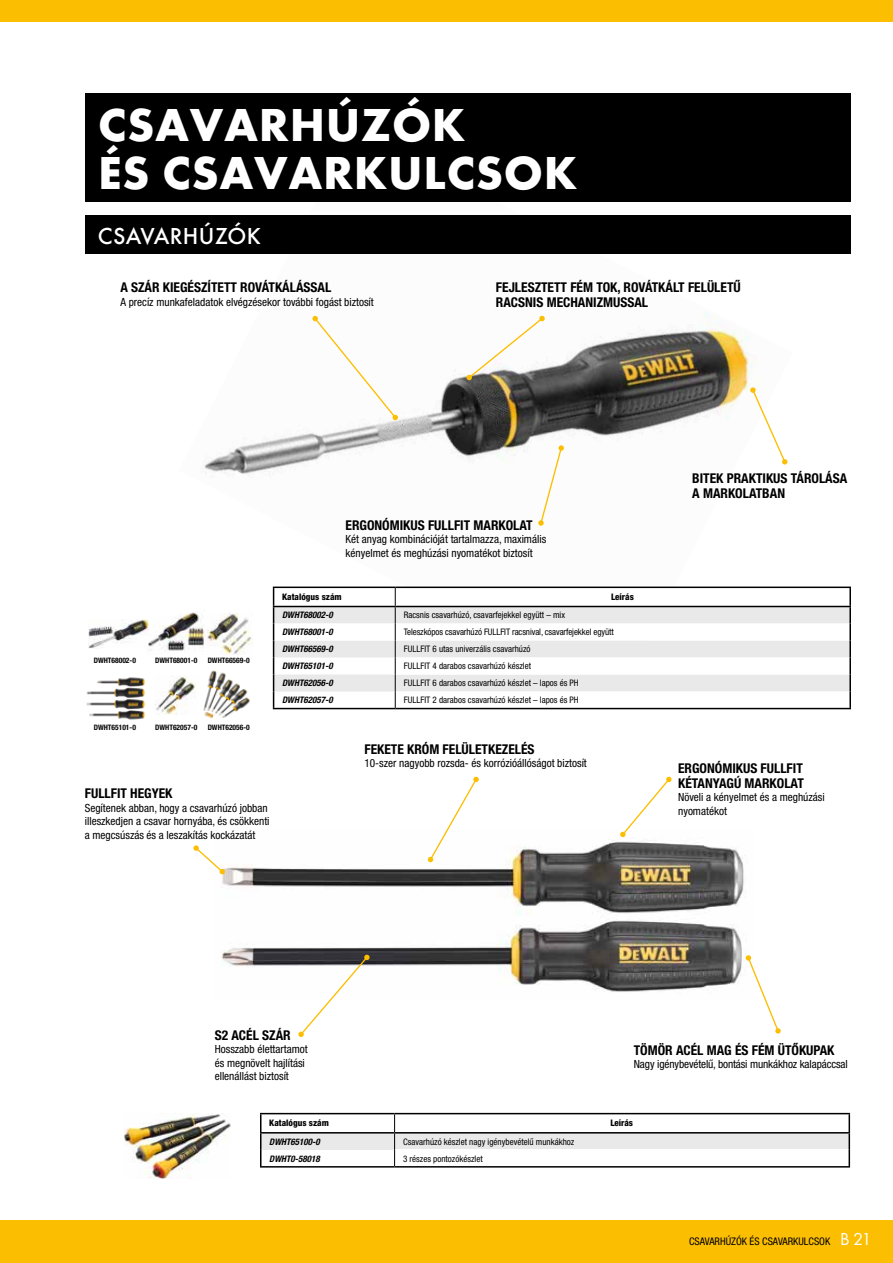
<style>
.page{position:relative;width:893px;height:1263px;background:#fff}
.page>*{position:absolute;margin:0;border:0;box-sizing:border-box;transform-origin:0 0}
.t1{font:700 48px/48px "Futura TOT";letter-spacing:.015em;color:#fff}
.t2{font:500 24px "Futura TOT";letter-spacing:.015em;color:#fff}
.t3{font:700 condensed 13.5px/15px "Helvetica Neue LT Pro";color:#000}
.t4{font:condensed 11.25px/13.5px "Helvetica Neue LT Pro";color:#000}
.t5{font:condensed 10.5px "Helvetica Neue LT Pro";color:#000}
.t6{font:condensed 9px "Helvetica Neue LT Pro";color:#000}
.t7{font:italic 700 condensed 9px "Helvetica Neue LT Pro";color:#000}
.t8{font:800 condensed 9px "Helvetica Neue LT Pro";color:#000}
.t9{font:700 condensed 7.5px "Helvetica Neue LT Pro";color:#000}
.s1{font-family:"Futura TOT";font-stretch:normal;font-size:18px;color:#fff}
</style>
<div class="page">
<div style="left:0;top:0;width:893px;height:21px;background:#fcbe00"></div>
<div style="left:13px;top:1220px;width:880px;height:43px;background:#fcbe00"></div>
<div style="left:0;top:1220px;width:15px;height:43px;background:#fcbe00"></div>
<img style="left:179px;top:215px;width:614px;height:480px">
<div style="left:85px;top:94px;width:765px;height:108px;background:#000"></div>
<div style="left:85px;top:216px;width:765px;height:38px;background:#000"></div>
<hr style="left:273px;top:586px;width:122px;height:2px;background:#000">
<hr style="left:395px;top:586px;width:456px;height:2px;background:#000">
<svg style="left:273px;top:588px;width:578px;height:120px"></svg>
<hr style="left:273px;top:606px;width:122px;height:1px;background:#000">
<hr style="left:395px;top:606px;width:456px;height:1px;background:#000">
<hr style="left:273px;top:708px;width:122px;height:1px;background:#000">
<hr style="left:395px;top:708px;width:456px;height:1px;background:#000">
<svg style="left:260px;top:1113px;width:590px;height:53px"></svg>
<hr style="left:260px;top:1166px;width:135px;height:1px;background:#000">
<hr style="left:395px;top:1166px;width:455px;height:1px;background:#000">
<hr style="left:260px;top:1132px;width:135px;height:1px;background:#000">
<hr style="left:395px;top:1132px;width:455px;height:1px;background:#000">
<img style="left:124px;top:1113px;width:107px;height:65px">
<svg style="left:312px;top:315px;width:86px;height:106px"></svg>
<svg style="left:466px;top:315px;width:79px;height:66px"></svg>
<svg style="left:750px;top:387px;width:38px;height:78px"></svg>
<svg style="left:538px;top:445px;width:26px;height:81px"></svg>
<img style="left:221px;top:837px;width:525px;height:155px">
<svg style="left:193px;top:845px;width:32px;height:30px"></svg>
<svg style="left:427px;top:776px;width:52px;height:86px"></svg>
<svg style="left:620px;top:776px;width:52px;height:61px"></svg>
<svg style="left:745px;top:955px;width:36px;height:79px"></svg>
<svg style="left:298px;top:954px;width:72px;height:83px"></svg>
<img style="left:155px;top:675px;width:43px;height:39px">
<img style="left:203px;top:669px;width:49px;height:50px">
<img style="left:86px;top:677px;width:60px;height:43px">
<img style="left:88px;top:619px;width:58px;height:30px">
<img style="left:146px;top:610px;width:59px;height:44px">
<img style="left:205px;top:613px;width:47px;height:41px">
<h1 class="t1" style="left:98px;top:100px;width:481px">CSAVARHÚZÓK<br>ÉS CSAVARKULCSOK</h1>
<h2 class="t2" style="left:98px;top:222px;width:165px">CSAVARHÚZÓK</h2>
<p class="t3" style="left:120px;top:280px;width:212px">A SZÁR KIEGÉSZÍTETT ROVÁTKÁLÁSSAL</p>
<p class="t4" style="left:120px;top:295px;width:255px">A precíz munkafeladatok elvégzésekor további fogást biztosít</p>
<p class="t3" style="left:496px;top:280px;width:246px">FEJLESZTETT FÉM TOK, ROVÁTKÁLT FELÜLETŰ<br>RACSNIS MECHANIZMUSSAL</p>
<p class="t3" style="left:692px;top:471px;width:156px">BITEK PRAKTIKUS TÁROLÁSA<br>A MARKOLATBAN</p>
<p class="t3" style="left:346px;top:517px;width:189px">ERGONÓMIKUS FULLFIT MARKOLAT</p>
<p class="t4" style="left:346px;top:533px;width:202px">Két anyag kombinációját tartalmazza, maximális kényelmet és meghúzási nyomatékot biztosít</p>
<p class="t9" style="left:94px;top:655px;width:44px">DWHT68002-0</p>
<p class="t9" style="left:155px;top:655px;width:44px">DWHT68001-0</p>
<p class="t9" style="left:208px;top:656px;width:44px">DWHT66569-0</p>
<p class="t9" style="left:94px;top:723px;width:44px">DWHT65101-0</p>
<p class="t9" style="left:155px;top:723px;width:44px">DWHT62057-0</p>
<p class="t9" style="left:208px;top:723px;width:44px">DWHT62056-0</p>
<p class="t3" style="left:85px;top:786px;width:89px">FULLFIT HEGYEK</p>
<p class="t4" style="left:85px;top:801px;width:186px">Segítenek abban, hogy a csavarhúzó jobban illeszkedjen a csavar hornyába, és csökkenti a megcsúszás és a leszakítás kockázatát</p>
<p class="t8" style="left:282px;top:591px;width:61px">Katalógus szám</p>
<p class="t8" style="left:611px;top:591px;width:24px">Leírás</p>
<p class="t7" style="left:282px;top:610px;width:52px">DWHT68002-0</p>
<p class="t6" style="left:404px;top:610px;width:163px">Racsnis csavarhúzó, csavarfejekkel együtt – mix</p>
<p class="t7" style="left:282px;top:627px;width:52px">DWHT68001-0</p>
<p class="t6" style="left:404px;top:627px;width:212px">Teleszkópos csavarhúzó FULLFIT racsnival, csavarfejekkel együtt</p>
<p class="t7" style="left:282px;top:644px;width:52px">DWHT66569-0</p>
<p class="t6" style="left:404px;top:644px;width:128px">FULLFIT 6 utas univerzális csavarhúzó</p>
<p class="t7" style="left:282px;top:661px;width:52px">DWHT65101-0</p>
<p class="t6" style="left:404px;top:661px;width:129px">FULLFIT 4 darabos csavarhúzó készlet</p>
<p class="t7" style="left:282px;top:678px;width:52px">DWHT62056-0</p>
<p class="t6" style="left:404px;top:678px;width:177px">FULLFIT 6 darabos csavarhúzó készlet – lapos és PH</p>
<p class="t7" style="left:282px;top:695px;width:52px">DWHT62057-0</p>
<p class="t6" style="left:404px;top:695px;width:177px">FULLFIT 2 darabos csavarhúzó készlet – lapos és PH</p>
<p class="t3" style="left:364px;top:741px;width:172px">FEKETE KRÓM FELÜLETKEZELÉS</p>
<p class="t4" style="left:364px;top:756px;width:224px">10-szer nagyobb rozsda- és korrózióállóságot biztosít</p>
<p class="t3" style="left:678px;top:760px;width:127px">ERGONÓMIKUS FULLFIT<br>KÉTANYAGÚ MARKOLAT</p>
<p class="t4" style="left:678px;top:790px;width:148px">Növeli a kényelmet és a meghúzási nyomatékot</p>
<p class="t3" style="left:215px;top:1027px;width:77px">S2 ACÉL SZÁR</p>
<p class="t4" style="left:215px;top:1043px;width:95px">Hosszabb élettartamot és megnövelt hajlítási ellenállást biztosít</p>
<p class="t3" style="left:634px;top:1042px;width:202px">TÖMÖR ACÉL MAG ÉS FÉM ÜTŐKUPAK</p>
<p class="t4" style="left:634px;top:1057px;width:215px">Nagy igénybevételű, bontási munkákhoz kalapáccsal</p>
<p class="t8" style="left:269px;top:1118px;width:61px">Katalógus szám</p>
<p class="t8" style="left:610px;top:1118px;width:24px">Leírás</p>
<p class="t7" style="left:269px;top:1136px;width:52px">DWHT65100-0</p>
<p class="t6" style="left:403px;top:1136px;width:173px">Csavarhúzó készlet nagy igénybevételű munkákhoz</p>
<p class="t7" style="left:269px;top:1153px;width:52px">DWHT0-58018</p>
<p class="t6" style="left:403px;top:1153px;width:81px">3 részes pontozókészlet</p>
<p class="t5" style="left:689px;top:1235px;width:184px">CSAVARHÚZÓK ÉS CSAVARKULCSOK <span class="s1">B 21</span></p>
</div>
